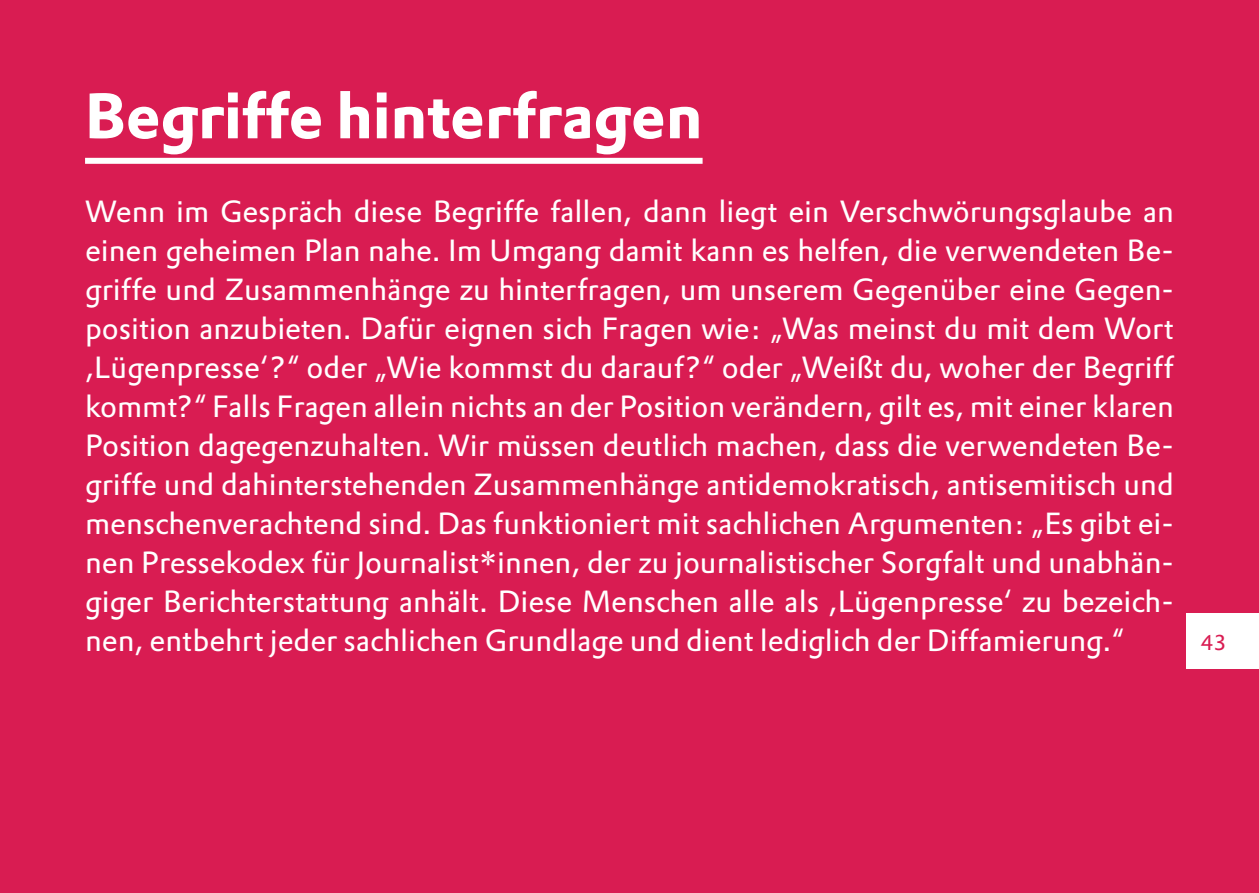
<style>
.page{position:relative;width:1259px;height:893px;background:#d91c52}
.page>*{position:absolute;margin:0;border:0;box-sizing:border-box;transform-origin:0 0}
.H2_weiss_-_nicht_IHVZ{font:63px "DTL Prokyon T Bold";color:#fff}
.body_weiß_prokyon{font:30px/39px "DTL Prokyon T";color:#fff;text-align:justify}
.t1{font:21px "DTL Prokyon T";color:#d91c52}
</style>
<div class="page">
<div style="left:1186px;top:613px;width:73px;height:56px;background:#fff"></div>
<div style="left:85px;top:158px;width:617px;height:6px;background:#fff"></div>
<h2 class="H2_weiss_-_nicht_IHVZ" style="left:85px;top:74px;width:619px">Begriffe hinterfragen</h2>
<p class="body_weiß_prokyon" style="left:85px;top:192px;width:1090px">Wenn im Gespräch diese Begriffe fallen, dann liegt ein Verschwörungsglaube an einen geheimen Plan nahe. Im Umgang damit kann es helfen, die verwendeten Be&shy;griffe und Zusammenhänge zu hinterfragen, um unserem Gegenüber eine Gegen&shy;position anzubieten. Dafür eignen sich Fragen wie: „Was meinst du mit dem Wort ,Lügenpresse‘?“ oder „Wie kommst du darauf?“ oder „Weißt du, woher der Begriff kommt?“ Falls Fragen allein nichts an der Position verändern, gilt es, mit einer klaren Position dagegenzuhalten. Wir müssen deutlich machen, dass die verwendeten Be&shy;griffe und dahinterstehenden Zusammenhänge antidemokratisch, antisemitisch und menschenverachtend sind. Das funktioniert mit sachlichen Argumenten: „Es gibt ei&shy;nen Pressekodex für Journalist*innen, der zu journalistischer Sorgfalt und unabhän&shy;giger Berichterstattung anhält. Diese Menschen alle als ,Lügenpresse‘ zu bezeich&shy;nen, entbehrt jeder sachlichen Grundlage und dient lediglich der Diffamierung.“</p>
<p class="t1" style="left:1200px;top:628px;width:27px">43</p>
</div>
